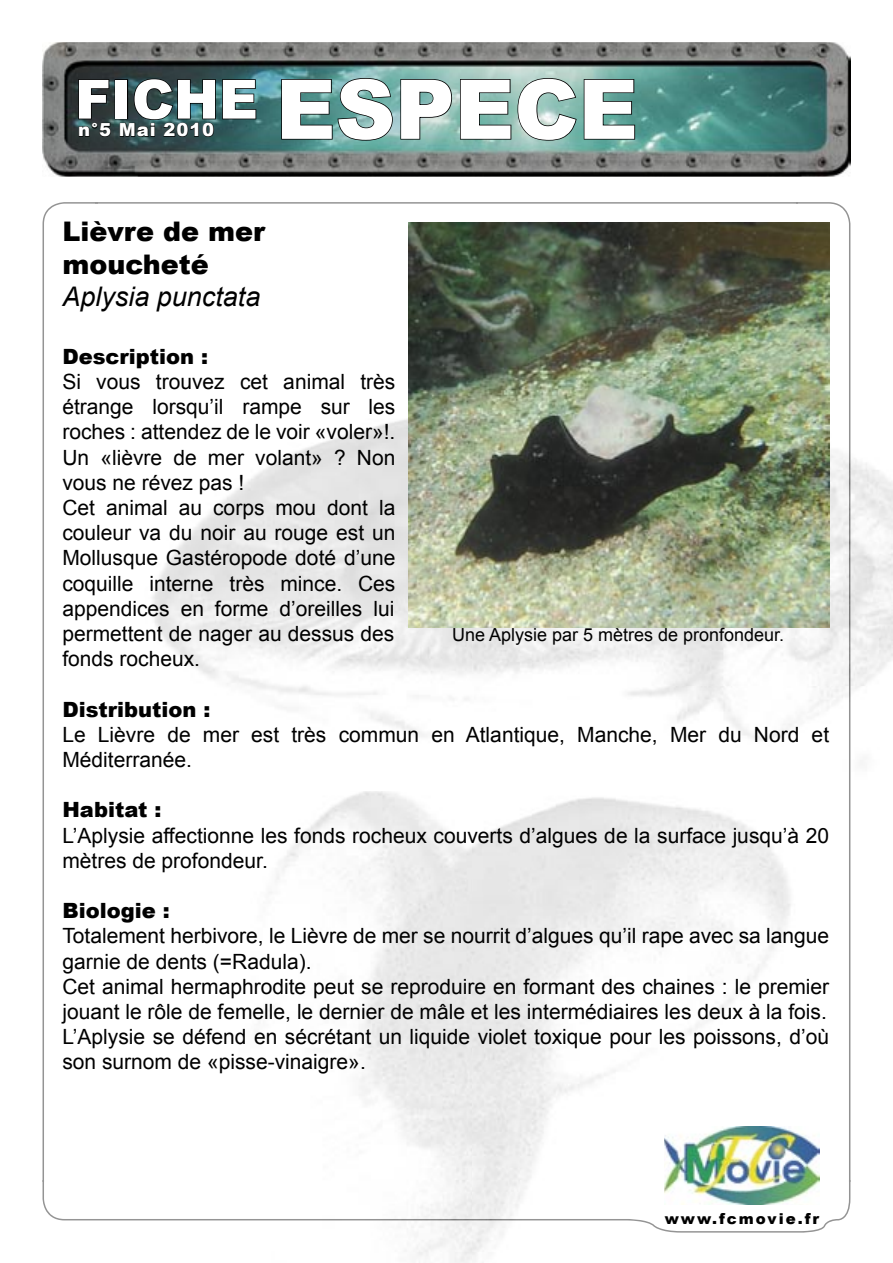
<style>
.page{position:relative;width:893px;height:1263px;background:#fff}
.page>*{position:absolute;margin:0;border:0;box-sizing:border-box;transform-origin:0 0}
.t1{font:900 82.5px "Arial";color:#fff}
.t2{font:900 27px/32.4px "Arial";color:#000}
.t3{font:italic 27px "Arial";color:#000}
.t4{font:21px/25.2px "Arial";color:#000}
.t5{font:900 21px "Arial";color:#000}
.t6{font:18px "Arial";color:#000}
.t7{font:900 18px "Arial";letter-spacing:.05em;color:#fff}
.t8{font:900 15px "Arial";letter-spacing:.135em;color:#000}
</style>
<div class="page">
<img style="left:472px;top:685px;width:393px;height:578px">
<img style="left:472px;top:159px;width:421px;height:526px">
<img style="left:42px;top:59px;width:1px;height:96px">
<img style="left:850px;top:56px;width:1px;height:103px">
<img style="left:54px;top:42px;width:783px;height:1px">
<img style="left:42px;top:1180px;width:808px;height:52px">
<img style="left:42px;top:202px;width:55px;height:980px">
<img style="left:796px;top:202px;width:54px;height:980px">
<img style="left:96px;top:202px;width:702px;height:53px">
<img style="left:43px;top:43px;width:807px;height:134px">
<div style="left:115px;top:79px;width:13px;height:40px;border:2px solid #000"></div>
<svg style="left:280px;top:77px;width:113px;height:64px;background:#5a8d8a"></svg>
<svg style="left:400px;top:78px;width:53px;height:62px;background:#89afaa"></svg>
<svg style="left:459px;top:77px;width:118px;height:64px;background:#89aea6"></svg>
<svg style="left:583px;top:78px;width:53px;height:62px;background:#5a9187"></svg>
<img style="left:408px;top:223px;width:421px;height:404px">
<svg style="left:77px;top:78px;width:34px;height:59px;background:#263132"></svg>
<svg style="left:119px;top:78px;width:138px;height:59px;background:#2e5052"></svg>
<img style="left:665px;top:1127px;width:154px;height:77px">
<h1 class="t1" style="left:75px;top:64px;width:565px"><sup>FICHE</sup> ESPECE</h1>
<p class="t7" style="left:78px;top:120px;width:138px">n°5 Mai 2010</p>
<p class="t2" style="left:62px;top:216px;width:204px">Lièvre de mer moucheté</p>
<p class="t3" style="left:62px;top:281px;width:200px">Aplysia punctata</p>
<p class="t5" style="left:62px;top:344px;width:147px">Description :</p>
<p class="t4" style="left:62px;top:369px;width:335px">Si vous trouvez cet animal très étrange lorsqu’il rampe sur les roches : attendez de le voir «voler»!.<br>Un «lièvre de mer volant» ? Non vous ne révez pas !<br>Cet animal au corps mou dont la couleur va du noir au rouge est un<br>Mollusque Gastéropode doté d’une coquille interne très mince. Ces appendices en forme d’oreilles lui permettent de nager au dessus des fonds rocheux.</p>
<p class="t5" style="left:62px;top:697px;width:150px">Distribution :</p>
<p class="t4" style="left:62px;top:722px;width:768px">Le Lièvre de mer est très commun en Atlantique, Manche, Mer du Nord et<br>Méditerranée.</p>
<p class="t5" style="left:62px;top:798px;width:100px">Habitat :</p>
<p class="t4" style="left:62px;top:822px;width:768px">L’Aplysie affectionne les fonds rocheux couverts d’algues de la surface jusqu’à 20 mètres de profondeur.</p>
<p class="t5" style="left:62px;top:899px;width:109px">Biologie :</p>
<p class="t4" style="left:62px;top:923px;width:768px">Totalement herbivore, le Lièvre de mer se nourrit d’algues qu’il rape avec sa langue garnie de dents (=Radula).<br>Cet animal hermaphrodite peut se reproduire en formant des chaines : le premier jouant le rôle de femelle, le dernier de mâle et les intermédiaires les deux à la fois.<br>L’Aplysie se défend en sécrétant un liquide violet toxique pour les poissons, d’où son surnom de «pisse-vinaigre».</p>
<p class="t6" style="left:452px;top:625px;width:334px">Une Aplysie par 5 mètres de pronfondeur.</p>
<p class="t8" style="left:665px;top:1210px;width:156px">www.fcmovie.fr</p>
</div>
